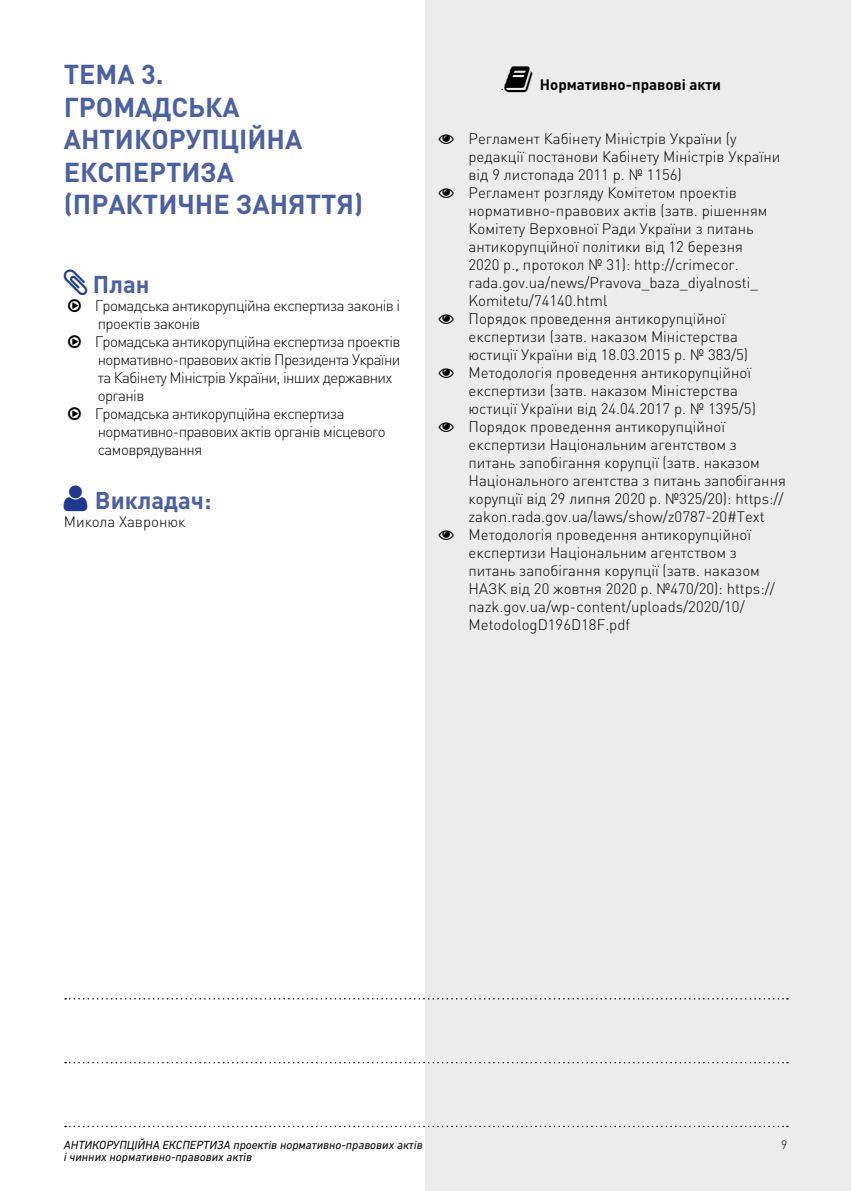
<style>
.page{position:relative;width:851px;height:1191px;background:#fff}
.page>*{position:absolute;margin:0;border:0;box-sizing:border-box;transform-origin:0 0}
.t1{font:700 27px/32.4px "DIN Pro";color:#4b61a5}
.t2{font:700 24px "DIN Pro";color:#4b61a5}
.t3{font:300 15px/18px "DIN Pro";color:#000}
.t4{font:300 15px/18px "DIN Pro";letter-spacing:-.04em;color:#000}
.t5{font:700 15px "DIN Pro";color:#000}
.t6{font:italic 12px/12px "DIN Next CYR";color:#000}
.t7{font:300 12px "DIN Pro";color:#000}
</style>
<div class="page">
<div style="left:425px;top:0;width:425px;height:1191px;background:#ececed"></div>
<svg style="left:65px;top:1061px;width:722px;height:2px"></svg>
<svg style="left:65px;top:998px;width:722px;height:1px"></svg>
<svg style="left:65px;top:1125px;width:722px;height:2px"></svg>
<h1 class="t1" style="left:64px;top:57px;width:35px">Тема</h1>
<h1 class="t1" style="left:141px;top:57px;width:24px">3.</h1>
<h1 class="t1" style="left:64px;top:90px;width:52px">Грома</h1>
<h1 class="t1" style="left:152px;top:90px;width:70px">дська</h1>
<h1 class="t1" style="left:64px;top:122px;width:19px">антико</h1>
<h1 class="t1" style="left:64px;top:122px;width:155px;text-indent:105px">рупційна експе ртиза (практичне</h1>
<h1 class="t1" style="left:236px;top:187px;width:18px">зан</h1>
<h1 class="t1" style="left:288px;top:187px;width:77px">яття)</h1>
<h2 class="t2" style="left:93px;top:268px;width:58px">План</h2>
<p class="t4" style="left:95px;top:295px;width:307px">Громадська антикорупційна експертиза законів і проектів законів<br>Громадська антикорупційна експертиза проектів нормативно-правових актів П резидента України та Кабінету М іністрів України, інших державних органів<br>Громадська антикорупційна експертиза нормативно-правових актів органів місцевого самоврядування</p>
<h2 class="t2" style="left:95px;top:484px;width:118px">Викладач:</h2>
<p class="t3" style="left:64px;top:511px;width:123px">М икола Хавронюк</p>
<p class="t3" style="left:500px;top:74px;width:5px">.</p>
<p class="t5" style="left:540px;top:74px;width:182px">Нормативно-правові акти</p>
<p class="t3" style="left:468px;top:128px;width:319px">Регламент Кабінету М іністрів України (у редакції постанови Кабінету М іністрів України від 9 листопада 2011 р. № 1156)<br>Регламент розгляду Комітетом проектів нормативно-правових актів (затв. рішенням Комітету В ерховної Ради України з питань антикорупційної політики від 12 березня<br>2020 р., протокол № 31): http://crimecor. rada.gov.ua/news/Pravova_baza_diyalnosti_ Komitetu/74140.html<br>Порядок проведення антикорупційної експертизи (затв. наказом М іністерства юстиції України від 18.03.2015 р. № 383/5)<br>М етодологія проведення антикорупційної експертизи (затв. наказом М іністерства юстиції України від 24.04.2017 р. № 1395/5)<br>Порядок проведення антикорупційної експертизи Національним агентством з питань запобігання корупції (затв. наказом Національного агентства з питань запобігання корупції від 29 липня 2020 р. №325/20): https:// zakon.rada.gov.ua/laws/show/z0787-20#Text<br>М етодологія проведення антикорупційної експертизи Національним агентством з питань запобігання корупції (затв. наказом НАЗК від 20 жовтня 2020 р. №470/20): https:// nazk.gov.ua/wp-content/uploads/2020/10/ MetodologD196D18F.pdf</p>
<p class="t6" style="left:64px;top:1138px;width:360px">АНТИКОРУПЦІЙНА ЕКСПЕРТИЗА проектів нормативно-правових актів і чинних нормативно-правових актів</p>
<p class="t7" style="left:780px;top:1136px;width:8px">9</p>
</div>
